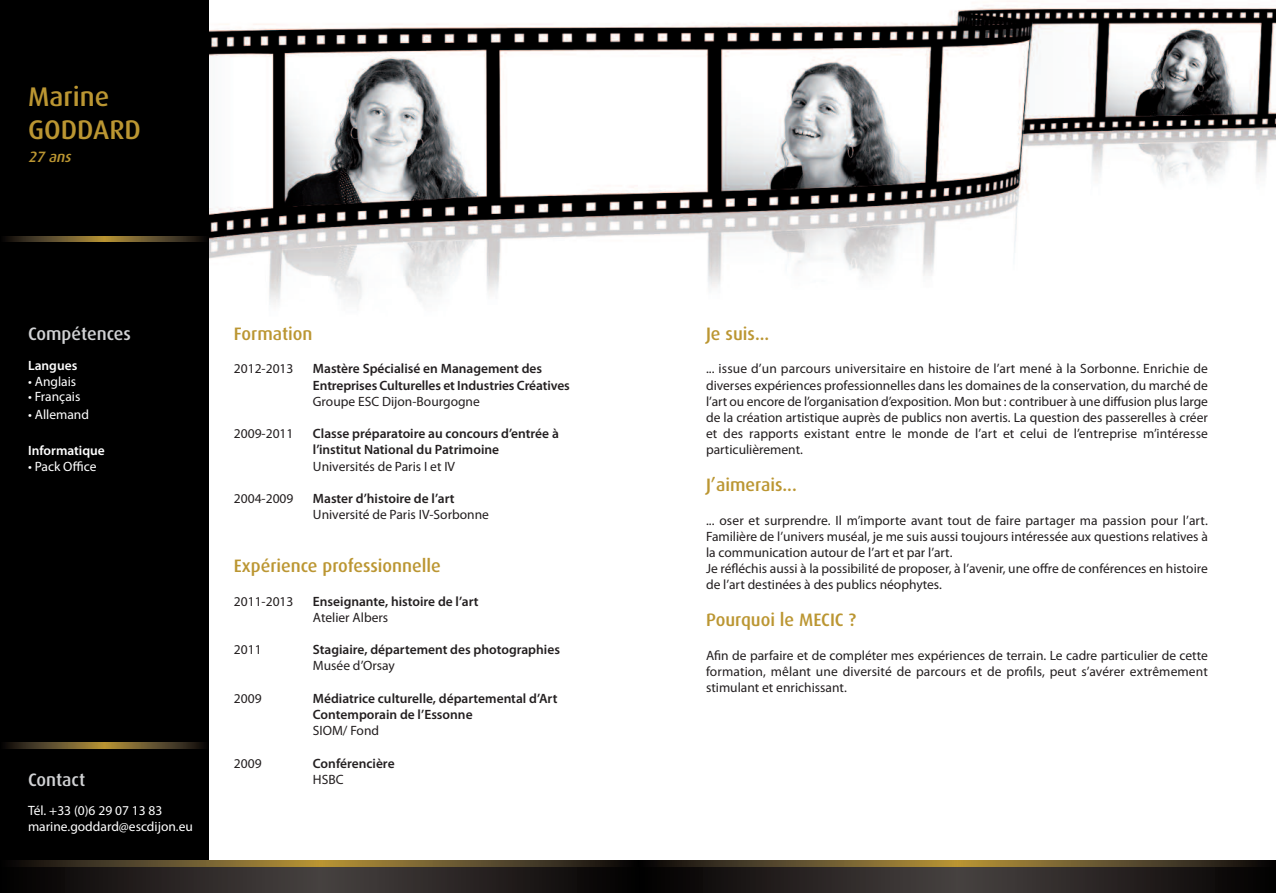
<style>
.page{position:relative;width:1276px;height:893px;background:#fff}
.page>*{position:absolute;margin:0;border:0;box-sizing:border-box;transform-origin:0 0}
.t1{font:500 27px/32.4px "Dax";color:#bb9632}
.t2{font:500 18px "Dax";color:#bb9632}
.t3{font:500 18px "Dax";color:#d1d2d4}
.t4{font:italic 500 15px "Dax";color:#bb9632}
.t5{font:13.5px/16.2px "Myriad Pro";color:#231f20;text-align:justify}
.t6{font:600 13.5px/16.2px "Myriad Pro";color:#231f20}
.t7{font:13.5px/16.2px "Myriad Pro";color:#fff}
.t8{font:600 13.5px "Myriad Pro";color:#fff}
</style>
<div class="page">
<img style="left:209px;top:5px;width:1067px;height:300px">
<div style="left:638px;top:860px;width:320px;height:33px;background:linear-gradient(to right,#020000,#484241)"></div>
<div style="left:956px;top:860px;width:320px;height:33px;background:linear-gradient(to right,#494342,#030000)"></div>
<svg style="left:638px;top:861px;width:638px;height:6px;background:#5f4e28"></svg>
<div style="left:0;top:0;width:209px;height:871px;background:#000"></div>
<img style="left:5px;top:236px;width:199px;height:6px">
<img style="left:5px;top:742px;width:199px;height:6px">
<div style="left:0;top:860px;width:320px;height:33px;background:linear-gradient(to right,#020000,#484241)"></div>
<div style="left:318px;top:860px;width:320px;height:33px;background:linear-gradient(to right,#494342,#030000)"></div>
<svg style="left:0;top:861px;width:638px;height:6px;background:#5f4e28"></svg>
<h1 class="t1" style="left:28px;top:82px;width:114px">Marine<br>GODDARD</h1>
<p class="t4" style="left:28px;top:150px;width:47px">27 ans</p>
<h2 class="t3" style="left:28px;top:325px;width:104px">Compétences</h2>
<p class="t8" style="left:28px;top:360px;width:51px">Langues</p>
<p class="t7" style="left:28px;top:374px;width:50px">• Anglais</p>
<p class="t7" style="left:28px;top:389px;width:54px">• Français</p>
<p class="t7" style="left:28px;top:407px;width:62px">• Allemand</p>
<p class="t8" style="left:28px;top:445px;width:78px">Informatique</p>
<p class="t7" style="left:28px;top:459px;width:70px">• Pack Office</p>
<h2 class="t3" style="left:28px;top:772px;width:59px">Contact</h2>
<p class="t7" style="left:28px;top:803px;width:166px">Tél. +33 (0)6 29 07 13 83 marine.goddard@escdijon.eu</p>
<h2 class="t2" style="left:234px;top:325px;width:80px">Formation</h2>
<p class="t5" style="left:234px;top:362px;width:61px">2012-2013</p>
<p class="t6" style="left:313px;top:362px;width:258px">Mastère Spécialisé en Management des<br>Entreprises Culturelles et Industries Créatives</p>
<p class="t5" style="left:313px;top:394px;width:168px">Groupe ESC Dijon-Bourgogne</p>
<p class="t5" style="left:234px;top:427px;width:61px">2009-2011</p>
<p class="t6" style="left:313px;top:427px;width:247px">Classe préparatoire au concours d’entrée à l’institut National du Patrimoine</p>
<p class="t5" style="left:313px;top:459px;width:144px">Universités de Paris I et IV</p>
<p class="t5" style="left:234px;top:491px;width:61px">2004-2009</p>
<p class="t6" style="left:313px;top:491px;width:143px">Master d’histoire de l’art</p>
<p class="t5" style="left:313px;top:508px;width:178px">Université de Paris IV-Sorbonne</p>
<h2 class="t2" style="left:234px;top:558px;width:208px">Expérience professionnelle</h2>
<p class="t5" style="left:234px;top:594px;width:61px">2011-2013</p>
<p class="t6" style="left:313px;top:594px;width:167px">Enseignante, histoire de l’art</p>
<p class="t5" style="left:313px;top:610px;width:77px">Atelier Albers</p>
<p class="t5" style="left:234px;top:643px;width:29px">2011</p>
<p class="t6" style="left:313px;top:643px;width:248px">Stagiaire, département des photographies</p>
<p class="t5" style="left:313px;top:659px;width:84px">Musée d’Orsay</p>
<p class="t5" style="left:234px;top:691px;width:29px">2009</p>
<p class="t6" style="left:313px;top:691px;width:246px">Médiatrice culturelle, départemental d’Art<br>Contemporain de l’Essonne</p>
<p class="t5" style="left:313px;top:724px;width:68px">SIOM/ Fond</p>
<p class="t5" style="left:234px;top:756px;width:29px">2009</p>
<p class="t6" style="left:313px;top:756px;width:83px">Conférencière</p>
<p class="t5" style="left:313px;top:772px;width:32px">HSBC</p>
<h2 class="t2" style="left:706px;top:325px;width:65px">Je suis...</h2>
<p class="t5" style="left:706px;top:362px;width:503px">... issue d’un parcours universitaire en histoire de l’art mené à la Sorbonne. Enrichie de diverses expériences professionnelles dans les domaines de la conservation, du marché de l’art ou encore de l’organisation d’exposition. Mon but : contribuer à une diffusion plus large de la création artistique auprès de publics non avertis. La question des passerelles à créer et des rapports existant entre le monde de l’art et celui de l’entreprise m’intéresse particulièrement.</p>
<h2 class="t2" style="left:706px;top:477px;width:92px">J’aimerais...</h2>
<p class="t5" style="left:706px;top:513px;width:503px;text-align:left">... oser et surprendre. Il m’importe avant tout de faire partager ma passion pour l’art.<br>Familière de l’univers muséal, je me suis aussi toujours intéressée aux questions relatives à la communication autour de l’art et par l’art.<br>Je réfléchis aussi à la possibilité de proposer, à l’avenir, une offre de conférences en histoire de l’art destinées à des publics néophytes.</p>
<h2 class="t2" style="left:706px;top:612px;width:152px">Pourquoi le MECIC ?</h2>
<p class="t5" style="left:706px;top:648px;width:503px">Afin de parfaire et de compléter mes expériences de terrain. Le cadre particulier de cette formation, mêlant une diversité de parcours et de profils, peut s’avérer extrêmement stimulant et enrichissant.</p>
</div>
